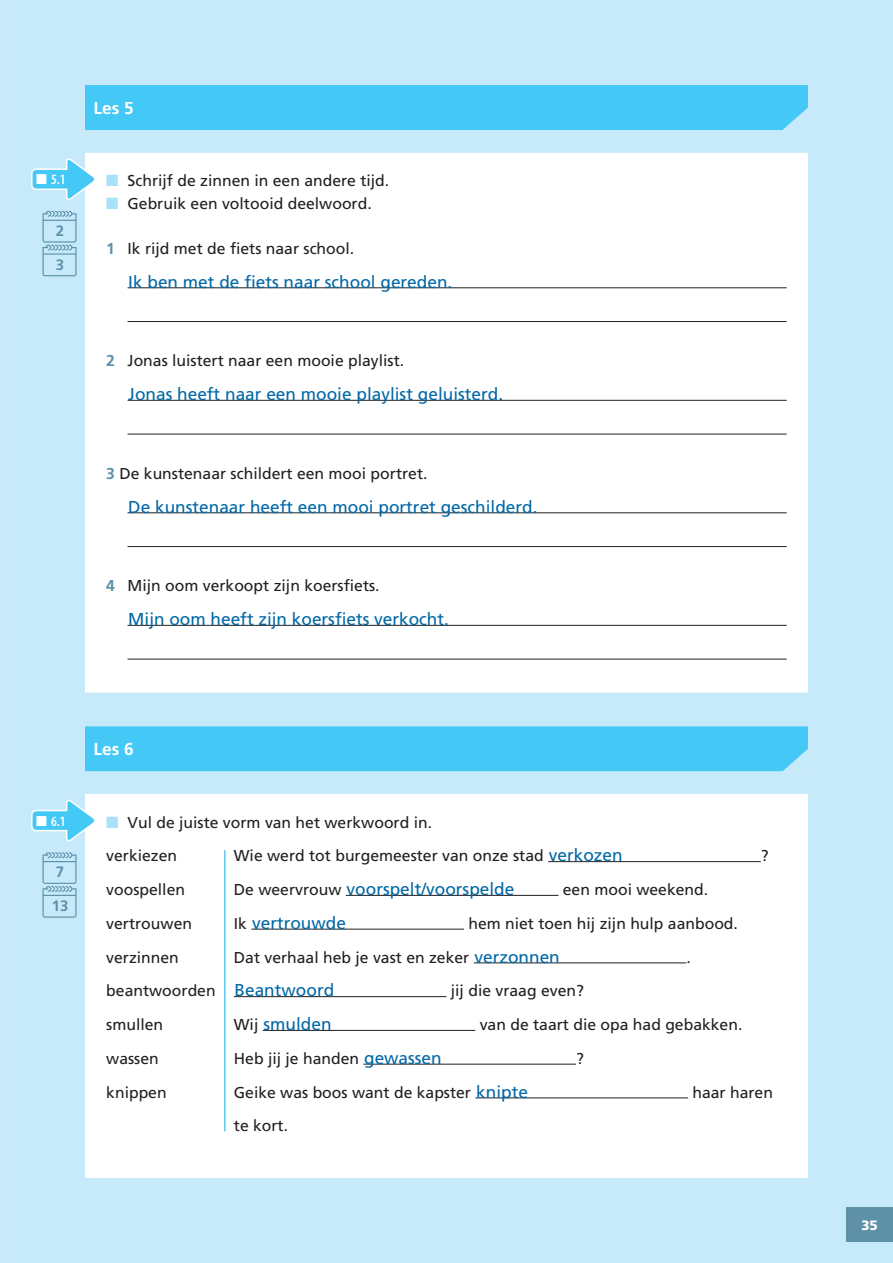
<style>
.page{position:relative;width:893px;height:1263px;background:#c7eafb}
.page>*{position:absolute;margin:0;border:0;box-sizing:border-box;transform-origin:0 0}
.t1{font:17.25px "Frutiger LT Std";color:#0068a6}
.t2{font:700 17.25px "Frutiger LT Std";color:#fff}
.t3{font:15.75px/22.5px "Frutiger LT Std";color:#231f20}
.t4{font:700 15px "Frutiger LT Std";color:#5e91a8}
.t5{font:600 condensed 14.25px "Myriad Pro";color:#fff}
.t6{font:900 13.5px "Frutiger LT Std";color:#fff}
.s1{font-weight:700;color:#5e91a8}
.s2{font-size:17.25px;color:#0068a6}
.s3{font-size:15.75px;color:#231f20}
</style>
<div class="page">
<div style="left:85px;top:85px;width:723px;height:1093px;background:#fff"></div>
<div style="left:85px;top:51px;width:723px;height:79px;background:#c7eafb"></div>
<hr style="left:128px;top:288px;width:659px;height:1px;background:#231f20">
<hr style="left:128px;top:321px;width:659px;height:1px;background:#231f20">
<hr style="left:128px;top:400px;width:659px;height:1px;background:#231f20">
<hr style="left:128px;top:434px;width:659px;height:1px;background:#231f20">
<hr style="left:128px;top:513px;width:659px;height:1px;background:#231f20">
<hr style="left:128px;top:546px;width:659px;height:1px;background:#231f20">
<hr style="left:128px;top:625px;width:659px;height:1px;background:#231f20">
<hr style="left:128px;top:659px;width:659px;height:1px;background:#231f20">
<div style="left:85px;top:693px;width:723px;height:78px;background:#c7eafb"></div>
<div style="left:85px;top:85px;width:723px;height:45px;background:#44c8f5"></div>
<div style="left:85px;top:726px;width:723px;height:45px;background:#44c8f5"></div>
<hr style="left:548px;top:861px;width:213px;height:1px;background:#231f20">
<hr style="left:346px;top:895px;width:212px;height:1px;background:#231f20">
<hr style="left:251px;top:929px;width:213px;height:1px;background:#231f20">
<hr style="left:474px;top:963px;width:212px;height:1px;background:#231f20">
<hr style="left:234px;top:996px;width:212px;height:1px;background:#231f20">
<hr style="left:263px;top:1030px;width:212px;height:1px;background:#231f20">
<hr style="left:363px;top:1064px;width:213px;height:1px;background:#231f20">
<hr style="left:475px;top:1098px;width:213px;height:1px;background:#231f20">
<svg style="left:43px;top:211px;width:34px;height:65px;background:#b3d9eb"></svg>
<div style="left:85px;top:130px;width:725px;height:23px;background:#c7eafb"></div>
<svg style="left:43px;top:852px;width:34px;height:66px;background:#b3d9eb"></svg>
<div style="left:85px;top:771px;width:725px;height:23px;background:#c7eafb"></div>
<hr style="left:224px;top:850px;width:1px;height:281px;background:#00aeef">
<div style="left:846px;top:1208px;width:47px;height:34px;background:#5e91a8"></div>
<svg style="left:30px;top:158px;width:64px;height:44px"></svg>
<svg style="left:30px;top:799px;width:65px;height:44px"></svg>
<p class="t5" style="left:51px;top:171px;width:16px">5.1</p>
<p class="t4" style="left:56px;top:224px;width:10px">2</p>
<p class="t4" style="left:56px;top:257px;width:10px">3</p>
<p class="t2" style="left:94px;top:100px;width:42px">Les 5</p>
<p class="t3" style="left:128px;top:170px;width:263px">Schrijf de zinnen in een andere tijd.<br>Gebruik een voltooid deelwoord.</p>
<p class="t3" style="left:106px;top:238px;width:249px"><span class="s1">1</span> Ik rijd met de fiets naar school.</p>
<p class="t1" style="left:128px;top:273px;width:326px">Ik ben met de fiets naar school gereden.</p>
<p class="t3" style="left:106px;top:350px;width:299px"><span class="s1">2</span> Jonas luistert naar een mooie playlist.</p>
<p class="t1" style="left:128px;top:386px;width:376px">Jonas heeft naar een mooie playlist geluisterd.</p>
<p class="t3" style="left:106px;top:463px;width:323px"><span class="s1">3</span> De kunstenaar schildert een mooi portret.</p>
<p class="t1" style="left:128px;top:498px;width:411px">De kunstenaar heeft een mooi portret geschilderd.</p>
<p class="t3" style="left:106px;top:575px;width:275px"><span class="s1">4</span> Mijn oom verkoopt zijn koersfiets.</p>
<p class="t1" style="left:128px;top:611px;width:322px">Mijn oom heeft zijn koersfiets verkocht.</p>
<p class="t5" style="left:51px;top:812px;width:16px">6.1</p>
<p class="t4" style="left:56px;top:865px;width:10px">7</p>
<p class="t4" style="left:52px;top:899px;width:18px">13</p>
<p class="t2" style="left:94px;top:741px;width:42px">Les 6</p>
<p class="t3" style="left:106px;top:806px;width:327px;line-height:33.8px;text-indent:21px">Vul de juiste vorm van het werkwoord in. verkiezen</p>
<p class="t3" style="left:234px;top:845px;width:390px">Wie werd tot burgemeester van onze stad <span class="s2">verkozen</span></p>
<p class="t3" style="left:761px;top:845px;width:9px">?</p>
<p class="t3" style="left:106px;top:879px;width:80px">voospellen</p>
<p class="t1" style="left:234px;top:881px;width:282px"><span class="s3">De weervrouw</span> voorspelt/voorspelde</p>
<p class="t3" style="left:563px;top:879px;width:147px">een mooi weekend.</p>
<p class="t3" style="left:106px;top:913px;width:87px">vertrouwen</p>
<p class="t1" style="left:234px;top:914px;width:114px"><span class="s3">Ik</span> vertrouwde</p>
<p class="t3" style="left:468px;top:913px;width:271px">hem niet toen hij zijn hulp aanbood.</p>
<p class="t3" style="left:106px;top:947px;width:74px">verzinnen</p>
<p class="t3" style="left:234px;top:947px;width:327px">Dat verhaal heb je vast en zeker <span class="s2">verzonnen</span></p>
<p class="t3" style="left:686px;top:947px;width:6px">.</p>
<p class="t3" style="left:106px;top:980px;width:111px">beantwoorden</p>
<p class="t3" style="left:451px;top:980px;width:135px">jij die vraag even?</p>
<p class="t3" style="left:106px;top:1014px;width:58px">smullen</p>
<p class="t1" style="left:234px;top:1016px;width:99px"><span class="s3">Wij</span> smulden</p>
<p class="t3" style="left:480px;top:1014px;width:264px">van de taart die opa had gebakken.</p>
<p class="t3" style="left:106px;top:1048px;width:54px">wassen</p>
<p class="t3" style="left:234px;top:1048px;width:209px">Heb jij je handen <span class="s2">gewassen</span></p>
<p class="t3" style="left:576px;top:1048px;width:9px">?</p>
<p class="t3" style="left:106px;top:1082px;width:62px">knippen</p>
<p class="t3" style="left:234px;top:1082px;width:296px">Geike was boos want de kapster <span class="s2">knipte</span></p>
<p class="t3" style="left:692px;top:1082px;width:82px">haar haren</p>
<p class="t3" style="left:234px;top:1115px;width:56px">te kort.</p>
<p class="t1" style="left:235px;top:982px;width:101px">Beantwoord</p>
<p class="t6" style="left:861px;top:1218px;width:18px">35</p>
</div>
